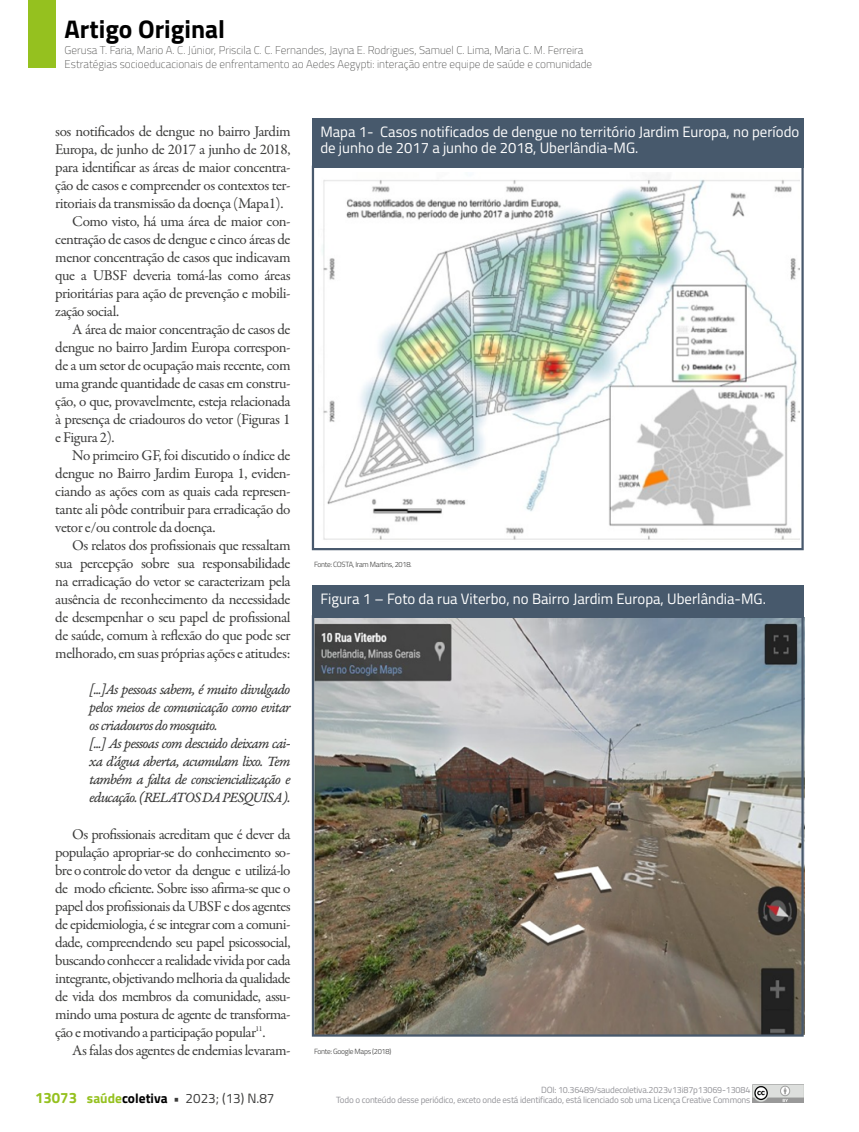
<style>
.page{position:relative;width:859px;height:1132px;background:#fff}
.page>*{position:absolute;margin:0;border:0;box-sizing:border-box;transform-origin:0 0}
.t1{font:700 25.5px "Titillium";color:#000}
.t2{font:15px/18px "Garamond Premr Pro";letter-spacing:-.03em;color:#3c3c3b;text-align:justify}
.t3{font:15px/18px "Garamond Premr Pro It Capt";letter-spacing:-.06em;color:#3c3c3b}
.t4{font:15px/16.5px "Titillium";color:#fff}
.t5{font:13.5px "Titillium";color:#3c3c3b}
.t6{font:100 11.25px/13.5px "Titillium";color:#3c3c3b}
.t7{font:9px/9.4px "Titillium";letter-spacing:-.02em;color:#939398;text-align:right}
.t8{font:300 7.5px "Titillium";letter-spacing:-.04em;color:#3c3c3b}
.s1{font-weight:700;font-size:15px;color:#95c11f}
.s2{font-weight:700;color:#95c11f}
.s3{font-weight:700;color:#000}
.s4{font-weight:700}
</style>
<div class="page">
<div style="left:28px;top:0;width:27px;height:68px;background:#95c11f"></div>
<img style="left:752px;top:1084px;width:52px;height:17px">
<img style="left:315px;top:617px;width:490px;height:417px">
<div style="left:312px;top:615px;width:492px;height:421px;border:2px solid #48596d"></div>
<div style="left:312px;top:118px;width:492px;height:50px;background:#47596c"></div>
<div style="left:312px;top:585px;width:492px;height:32px;background:#47596c"></div>
<img style="left:322px;top:173px;width:478px;height:367px">
<h1 class="t1" style="left:65px;top:10px;width:162px">Artigo Original</h1>
<p class="t6" style="left:65px;top:43px;width:529px">Gerusa T. Faria, Mario A. C. Júnior, Priscila C. C. Fernandes, Jayna E. Rodrigues, Samuel C. Lima, Maria C. M. Ferreira<br>Estratégias socioeducacionais de enfrentamento ao Aedes Aegypti: interação entre equipe de saúde e comunidade</p>
<p class="t2" style="left:55px;top:122px;width:237px">sos notificados de dengue no bairro Jardim</p>
<p class="t2" style="left:55px;top:140px;width:237px">Europa, de junho de 2017 a junho de 2018,</p>
<p class="t2" style="left:55px;top:158px;width:237px">para identificar as áreas de maior concentra-</p>
<p class="t2" style="left:55px;top:176px;width:237px">ção de casos e compreender os contextos ter-</p>
<p class="t2" style="left:55px;top:194px;width:230px">ritoriais da transmissão da doença (Mapa1).</p>
<p class="t2" style="left:72px;top:212px;width:220px">Como visto, há uma área de maior con-</p>
<p class="t2" style="left:55px;top:230px;width:237px">centração de casos de dengue e cinco áreas de</p>
<p class="t2" style="left:55px;top:248px;width:237px">menor concentração de casos que indicavam</p>
<p class="t2" style="left:55px;top:266px;width:237px">que a UBSF deveria tomá-las como áreas</p>
<p class="t2" style="left:55px;top:284px;width:237px">prioritárias para ação de prevenção e mobili-</p>
<p class="t2" style="left:55px;top:302px;width:65px">zação social.</p>
<p class="t2" style="left:72px;top:320px;width:220px">A área de maior concentração de casos de</p>
<p class="t2" style="left:55px;top:338px;width:237px">dengue no bairro Jardim Europa correspon-</p>
<p class="t2" style="left:55px;top:356px;width:237px">de a um setor de ocupação mais recente, com</p>
<p class="t2" style="left:55px;top:374px;width:237px">uma grande quantidade de casas em constru-</p>
<p class="t2" style="left:55px;top:392px;width:237px">ção, o que, provavelmente, esteja relacionada</p>
<p class="t2" style="left:55px;top:410px;width:237px">à presença de criadouros do vetor (Figuras 1</p>
<p class="t2" style="left:55px;top:428px;width:61px">e Figura 2).</p>
<p class="t2" style="left:72px;top:446px;width:220px">No primeiro GF, foi discutido o índice de</p>
<p class="t2" style="left:55px;top:464px;width:237px">dengue no Bairro Jardim Europa 1, eviden-</p>
<p class="t2" style="left:55px;top:482px;width:237px">ciando as ações com as quais cada represen-</p>
<p class="t2" style="left:55px;top:500px;width:237px">tante ali pôde contribuir para erradicação do</p>
<p class="t2" style="left:55px;top:518px;width:162px">vetor e/ou controle da doença.</p>
<p class="t2" style="left:72px;top:536px;width:220px">Os relatos dos profissionais que ressaltam</p>
<p class="t2" style="left:55px;top:554px;width:237px">sua percepção sobre sua responsabilidade</p>
<p class="t2" style="left:55px;top:572px;width:237px">na erradicação do vetor se caracterizam pela</p>
<p class="t2" style="left:55px;top:590px;width:237px">ausência de reconhecimento da necessidade</p>
<p class="t2" style="left:55px;top:608px;width:237px">de desempenhar o seu papel de profissional</p>
<p class="t2" style="left:55px;top:626px;width:237px">de saúde, comum à reflexão do que pode ser</p>
<p class="t2" style="left:55px;top:644px;width:237px">melhorado, em suas próprias ações e atitudes:</p>
<p class="t3" style="left:89px;top:681px;width:203px">[...]As pessoas sabem, é muito divulgado pelos meios de comunicação como evitar os criadouros do mosquito.<br>[...] As pessoas com descuido deixam cai&shy;xa d’água aberta, acumulam lixo. Tem também a falta de consciencialização e educação. (RELATOS DA PESQUISA).</p>
<p class="t2" style="left:55px;top:824px;width:237px;text-indent:17px">Os profissionais acreditam que é dever da população apropriar-se do conhecimento so&shy;bre o controle do vetor da dengue e utilizá-lo de modo eficiente. Sobre isso afirma-se que o papel dos profissionais da UBSF e dos agentes de epidemiologia, é se integrar com a comuni&shy;dade, compreendendo seu papel psicossocial, buscando conhecer a realidade vivida por cada integrante, objetivando melhoria da qualidade de vida dos membros da comunidade, assu&shy;mindo uma postura de agente de transforma&shy;ção e motivando a participação popular<sup>11</sup>.</p>
<p class="t2" style="left:72px;top:1040px;width:220px">As falas dos agentes de endemias levaram-</p>
<p class="t5" style="left:35px;top:1087px;width:241px"><span class="s1">13073</span> <span class="s2">saúde</span><span class="s3">coletiva</span> <span class="s4">•</span> 2023; (13) N.87</p>
<p class="t4" style="left:320px;top:122px;width:480px">Mapa 1- Casos notificados de dengue no território Jardim Europa, no período de junho de 2017 a junho de 2018, Uberlândia-MG.</p>
<p class="t8" style="left:314px;top:559px;width:99px">Fonte: COSTA, Iram Martins, 2018.</p>
<p class="t4" style="left:320px;top:589px;width:447px">Figura 1 – Foto da rua Viterbo, no Bairro Jardim Europa, Uberlândia-MG.</p>
<p class="t8" style="left:314px;top:1045px;width:79px">Fonte: Google Maps (2018)</p>
<p class="t7" style="left:336px;top:1084px;width:416px">DOI: 10.36489/saudecoletiva.2023v13i87p13069-13084<br>Todo o conteúdo desse periódico, exceto onde está identificado, está licenciado sob uma Licença Creative Commons</p>
</div>
